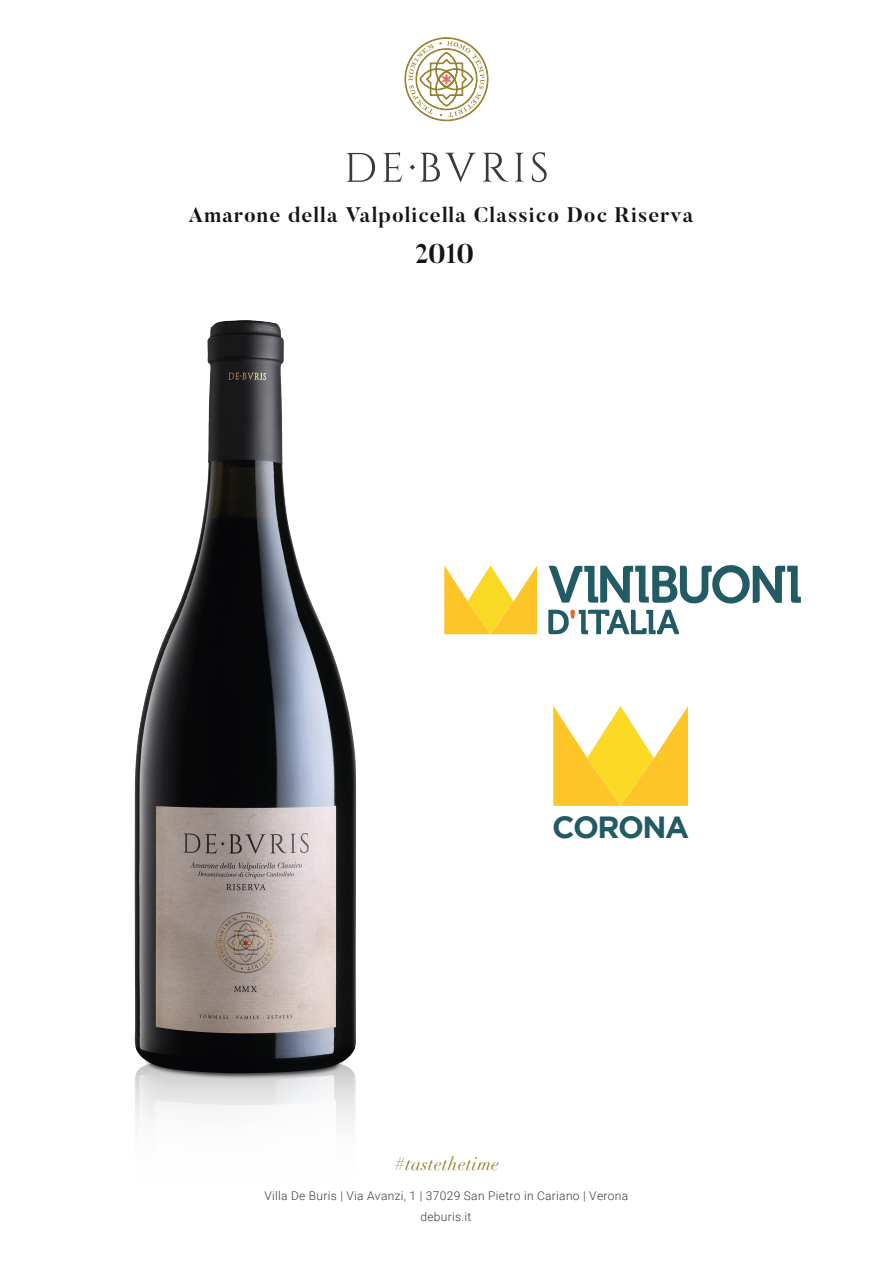
<style>
.page{position:relative;width:893px;height:1263px;background:#fff}
.page>*{position:absolute;margin:0;border:0;box-sizing:border-box;transform-origin:0 0}
.t1{font:700 30.6px "Gotham";letter-spacing:-.05em;color:#225b64}
.t2{font:700 27px "Butler";color:#171419}
.t3{font:700 21px "Butler";letter-spacing:.05em;color:#171419}
.t4{font:italic 18px "Didot";letter-spacing:.025em;color:#937b25}
.t5{font:300 12px "Roboto";letter-spacing:.025em;color:#373b3e}
</style>
<div class="page">
<svg style="left:553px;top:706px;width:135px;height:100px"></svg>
<img style="left:134px;top:320px;width:223px;height:804px">
<svg style="left:383px;top:152px;width:20px;height:30px"></svg>
<svg style="left:346px;top:153px;width:29px;height:29px"></svg>
<svg style="left:483px;top:153px;width:26px;height:29px"></svg>
<svg style="left:515px;top:153px;width:9px;height:29px"></svg>
<svg style="left:532px;top:152px;width:15px;height:30px"></svg>
<svg style="left:410px;top:153px;width:66px;height:29px"></svg>
<svg style="left:404px;top:37px;width:85px;height:85px"></svg>
<svg style="left:548px;top:565px;width:253px;height:69px"></svg>
<svg style="left:444px;top:565px;width:93px;height:69px"></svg>
<h3 class="t3" style="left:188px;top:201px;width:507px">Amarone della Valpolicella Classico Doc Riserva</h3>
<h2 class="t2" style="left:415px;top:237px;width:60px">2010</h2>
<h1 class="t1" style="left:552px;top:810px;width:139px">CORONA</h1>
<h3 class="t4" style="left:395px;top:1152px;width:106px">#tastethetime</h3>
<p class="t5" style="left:264px;top:1187px;width:365px">Villa De Buris | Via Avanzi, 1 | 37029 San Pietro in Cariano | Verona</p>
<p class="t5" style="left:420px;top:1208px;width:53px">deburis.it</p>
</div>
